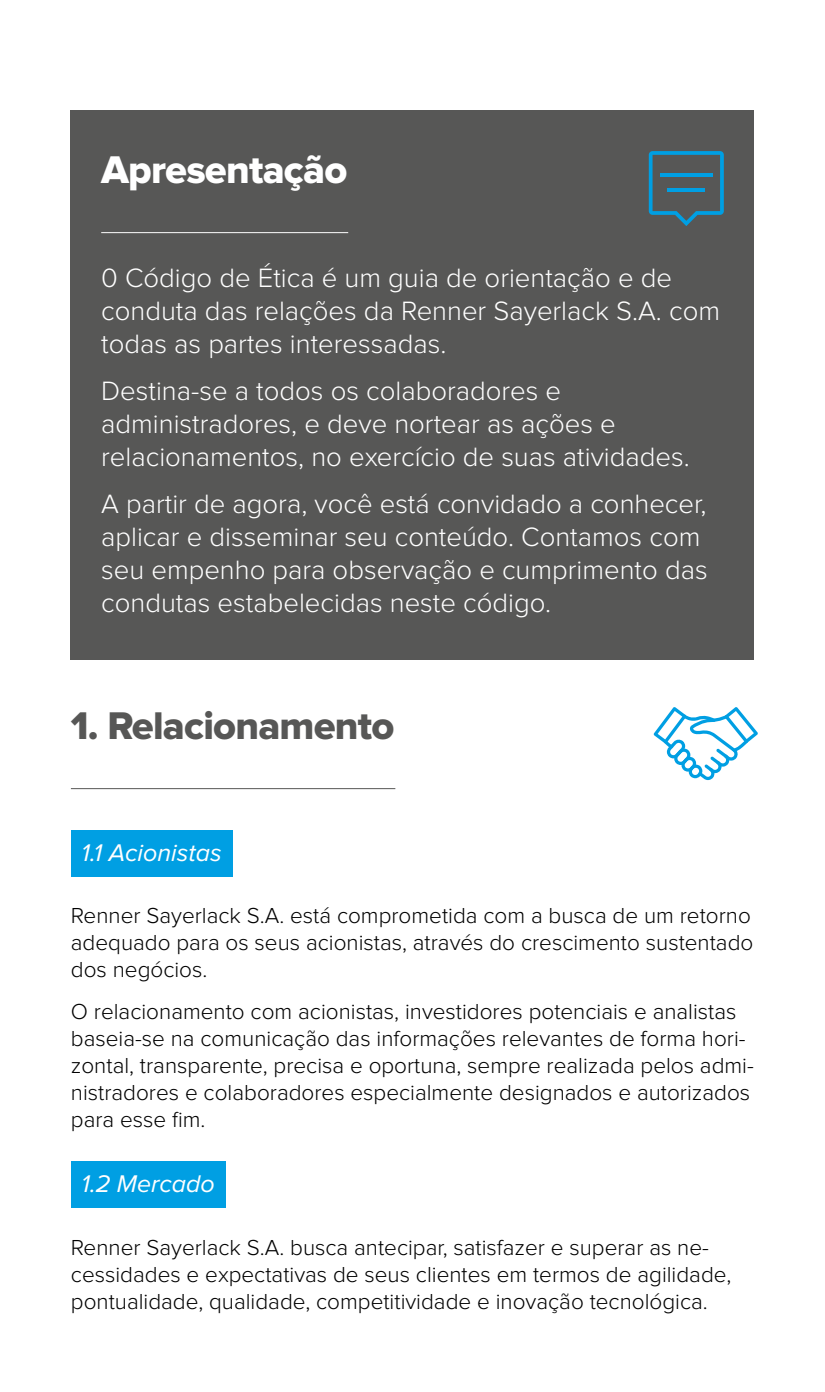
<style>
.page{position:relative;width:825px;height:1392px;background:#fff}
.page>*{position:absolute;margin:0;border:0;box-sizing:border-box;transform-origin:0 0}
.t1{font:40px "Proxima Nova Extrabld";letter-spacing:-.02em;color:#575756}
.t2{font:40px "Proxima Nova Extrabld";letter-spacing:-.02em;color:#fff}
.t3{font:300 27.5px/33px "Proxima Nova";color:#fff}
.t4{font:italic 25px "Proxima Nova";color:#fff}
.t5{font:300 22.5px/27px "Proxima Nova";color:#000}
</style>
<div class="page">
<div style="left:71px;top:110px;width:683px;height:549px;background:#575756"></div>
<hr style="left:71px;top:788px;width:324px;height:1px;background:#575756">
<div style="left:71px;top:830px;width:161px;height:46px;background:#009fe3"></div>
<div style="left:71px;top:1161px;width:154px;height:46px;background:#009fe3"></div>
<hr style="left:101px;top:232px;width:247px;height:1px;background:#fff">
<svg style="left:648px;top:151px;width:75px;height:75px"></svg>
<hr style="left:660px;top:174px;width:52px;height:3px;background:#009fe3">
<hr style="left:667px;top:189px;width:38px;height:3px;background:#009fe3">
<svg style="left:653px;top:707px;width:105px;height:73px"></svg>
<h1 class="t2" style="left:101px;top:146px;width:248px">Apresentação</h1>
<p class="t3" style="left:101px;top:261px;width:620px">0 Código de Ética é um guia de orientação e de conduta das relações da Renner Sayerlack S.A. com todas as partes interessadas.</p>
<p class="t3" style="left:101px;top:374px;width:590px">Destina-se a todos os colaboradores e administradores, e deve nortear as ações e relacionamentos, no exercício de suas atividades.</p>
<p class="t3" style="left:101px;top:487px;width:608px">A partir de agora, você está convidado a conhecer, aplicar e disseminar seu conteúdo. Contamos com seu empenho para observação e cumprimento das condutas estabelecidas neste código.</p>
<h1 class="t1" style="left:71px;top:702px;width:325px">1. Relacionamento</h1>
<p class="t4" style="left:81px;top:838px;width:142px">1.1 Acionistas</p>
<p class="t5" style="left:71px;top:902px;width:684px;text-align:justify">Renner Sayerlack S.A. está comprometida com a busca de um retorno adequado para os seus acionistas, através do crescimento sustentado dos negócios.</p>
<p class="t5" style="left:71px;top:997px;width:684px">O relacionamento com acionistas, investidores potenciais e analistas baseia-se na comunicação das informações relevantes de forma hori&shy;zontal, transparente, precisa e oportuna, sempre realizada pelos admi&shy;nistradores e colaboradores especialmente designados e autorizados para esse fim.</p>
<p class="t4" style="left:81px;top:1169px;width:135px">1.2 Mercado</p>
<p class="t5" style="left:71px;top:1233px;width:662px">Renner Sayerlack S.A. busca antecipar, satisfazer e superar as ne&shy;cessidades e expectativas de seus clientes em termos de agilidade, pontualidade, qualidade, competitividade e inovação tecnológica.</p>
</div>
